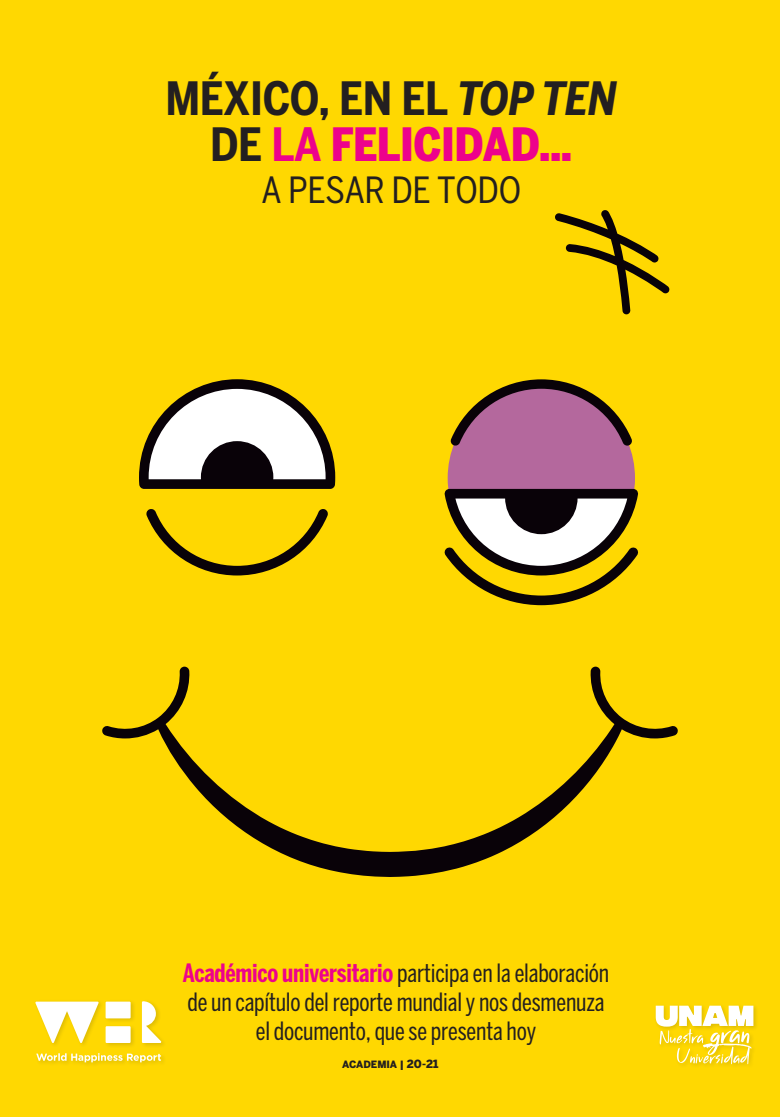
<style>
.page{position:relative;width:780px;height:1117px;background:#fff}
.page>*{position:absolute;margin:0;border:0;box-sizing:border-box;transform-origin:0 0}
.t1{font:700 45.5px/45.5px "Benton Sans Cond";letter-spacing:-.01em;color:#231f20;text-align:center}
.t2{font:35.88px "Benton Sans Cond";letter-spacing:-.01em;color:#231f20}
.t3{font:25px/28.8px "Benton Sans Comp";letter-spacing:-.01em;color:#231f20;text-align:center}
.t4{font:900 10px "Benton Sans";letter-spacing:-.01em;color:#231f20}
.s1{font-style:italic}
.s2{color:#ed028c}
.s3{font-weight:900;color:#ed028c}
.s4{font-weight:700;color:#ed028c}
.s5{font-size:11.25px}
</style>
<div class="page">
<div style="left:0;top:0;width:779px;height:1116px;background:#ffd801"></div>
<div style="left:447px;top:384px;width:188px;height:187px;background:#b4689d;border-radius:50%"></div>
<svg style="left:146px;top:509px;width:182px;height:66px"></svg>
<svg style="left:450px;top:379px;width:182px;height:67px"></svg>
<svg style="left:102px;top:666px;width:576px;height:210px"></svg>
<svg style="left:139px;top:379px;width:196px;height:110px"></svg>
<svg style="left:444px;top:489px;width:194px;height:116px"></svg>
<svg style="left:555px;top:210px;width:114px;height:104px"></svg>
<div style="left:34px;top:998px;width:132px;height:69px;background:#231f20;opacity:.15"></div>
<svg style="left:35px;top:1001px;width:64px;height:41px"></svg>
<svg style="left:142px;top:1000px;width:19px;height:42px"></svg>
<div style="left:106px;top:1025px;width:25px;height:17px;background:#fff"></div>
<div style="left:106px;top:1001px;width:25px;height:17px;background:#fff"></div>
<svg style="left:36px;top:1052px;width:125px;height:10px"></svg>
<div style="left:653px;top:1003px;width:105px;height:65px;background:#231f20;opacity:.15"></div>
<svg style="left:655px;top:1005px;width:98px;height:58px"></svg>
<h1 class="t1" style="left:165px;top:76px;width:453px">MÉXICO, EN EL <span class="s1">TOP TEN<br></span>DE <span class="s2">LA</span> <span class="s3">FELICIDAD...</span></h1>
<h2 class="t2" style="left:261px;top:169px;width:261px">A PESAR DE TODO</h2>
<p class="t3" style="left:183px;top:958px;width:428px"><span class="s4">Académico universitario</span> participa en la elaboración de un capítulo del reporte mundial y nos desmenuza el documento, que se presenta hoy</p>
<p class="t4" style="left:342px;top:1058px;width:98px">ACADEMIA | <span class="s5">20-21</span></p>
</div>
